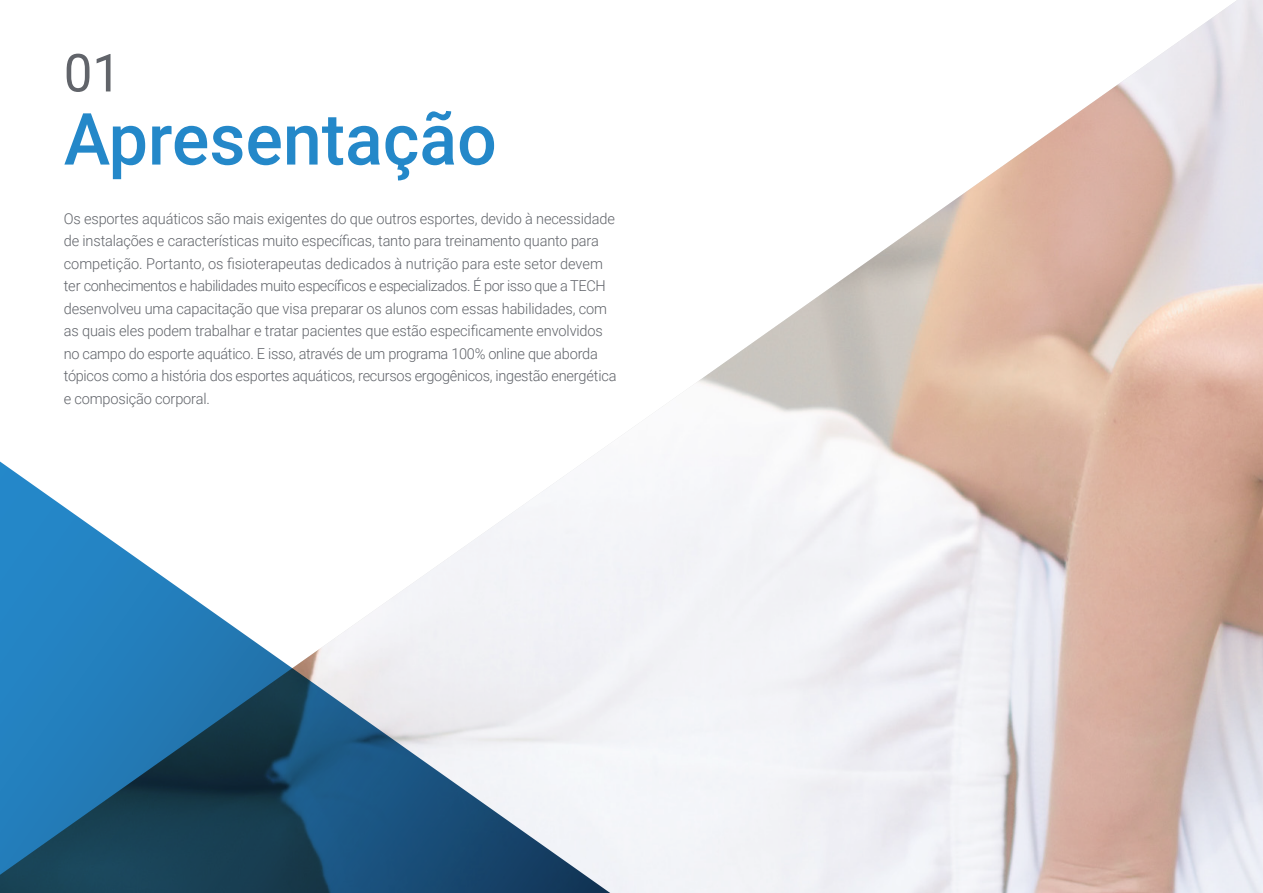
<style>
.page{position:relative;width:1263px;height:893px;background:#fff}
.page>*{position:absolute;margin:0;border:0;box-sizing:border-box;transform-origin:0 0}
.t1{font:500 72px "Roboto";color:#2488c9}
.t2{font:52.5px "Roboto";color:#61646a}
.t3{font:300 15px/22.5px "Roboto";letter-spacing:-.01em;color:#61646a}
</style>
<div class="page">
<img style="left:607px;top:0;width:656px;height:893px">
<svg style="left:0;top:446px;width:640px;height:447px"></svg>
<h2 class="t2" style="left:64px;top:36px;width:59px">01</h2>
<h1 class="t1" style="left:64px;top:89px;width:435px">Apresentação</h1>
<p class="t3" style="left:64px;top:207px;width:554px">Os esportes aquáticos são mais exigentes do que outros esportes, devido à necessidade de instalações e características muito específicas, tanto para treinamento quanto para competição. Portanto, os fisioterapeutas dedicados à nutrição para este setor devem ter conhecimentos e habilidades muito específicos e especializados. É por isso que a TECH desenvolveu uma capacitação que visa preparar os alunos com essas habilidades, com as quais eles podem trabalhar e tratar pacientes que estão especificamente envolvidos no campo do esporte aquático. E isso, através de um programa 100% online que aborda tópicos como a história dos esportes aquáticos, recursos ergogênicos, ingestão energética e composição corporal.</p>
</div>
